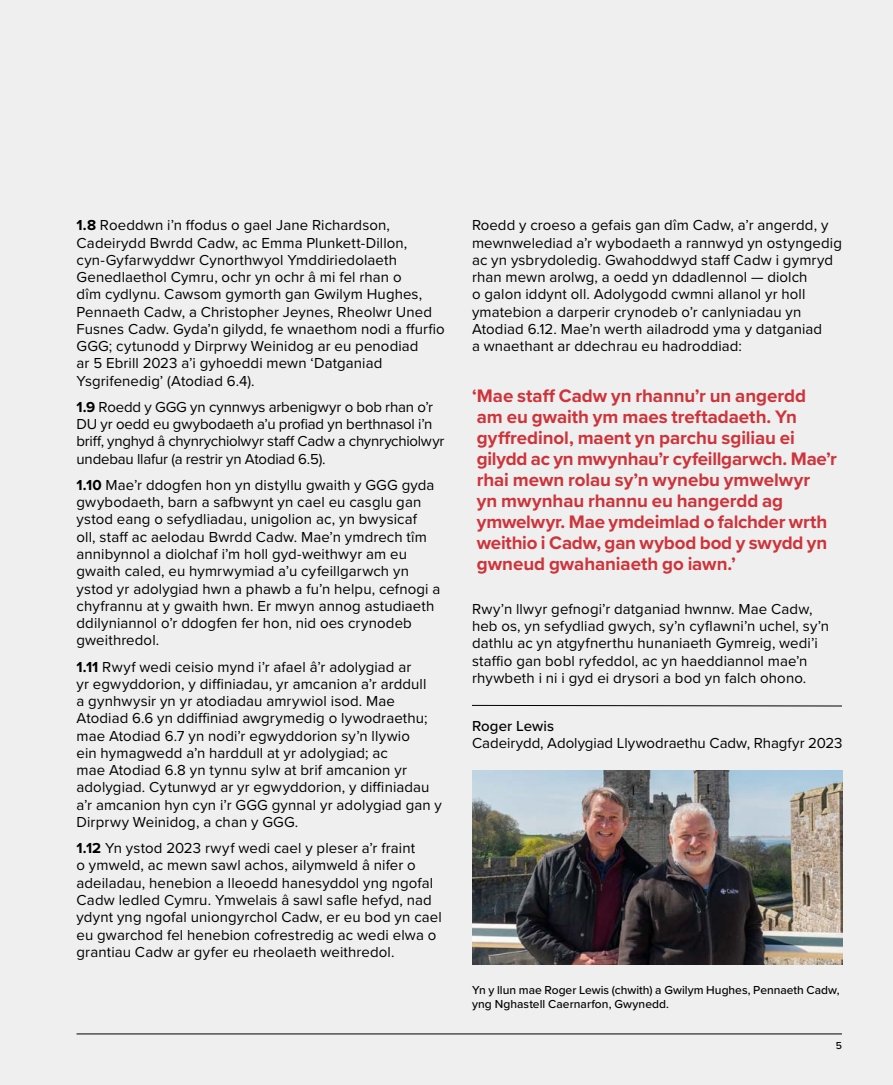
<style>
.page{position:relative;width:893px;height:1085px;background:#fff}
.page>*{position:absolute;margin:0;border:0;box-sizing:border-box;transform-origin:0 0}
.CYMRU__BIG_HEADLINE{font:700 18.75px/21px "Proxima Nova";letter-spacing:-.005em;color:#ce343a}
.Updated_body{font:15px/17.2px "Proxima Nova";letter-spacing:.005em;color:#000}
.Updated_body-2{font:15px/17.2px "Proxima Nova";letter-spacing:-.015em;color:#000}
.New_credits{font:500 12px/13.5px "Proxima Nova";letter-spacing:.005em;color:#000}
.t1{font:500 10.5px "Proxima Nova";color:#000}
.s1{font-weight:700}
.s2{font-weight:500}
</style>
<div class="page">
<div style="left:0;top:0;width:893px;height:1084px;background:#efeff0"></div>
<svg style="left:472px;top:704px;width:370px;height:2px"></svg>
<hr style="left:77px;top:1033px;width:765px;height:1px;background:#000">
<img style="left:472px;top:770px;width:370px;height:194px">
<p class="Updated_body" style="left:77px;top:216px;width:370px"><span class="s1">1.8</span> Roeddwn i’n ffodus o gael Jane Richardson, Cadeirydd Bwrdd Cadw, ac Emma Plunkett-Dillon, cyn-Gyfarwyddwr Cynorthwyol Ymddiriedolaeth Genedlaethol Cymru, ochr yn ochr â mi fel rhan o<br>dîm cydlynu. Cawsom gymorth gan Gwilym Hughes, Pennaeth Cadw, a Christopher Jeynes, Rheolwr Uned Fusnes Cadw. Gyda’n gilydd, fe wnaethom nodi a ffurfio GGG; cytunodd y Dirprwy Weinidog ar eu penodiad<br>ar 5 Ebrill 2023 a’i gyhoeddi mewn ‘Datganiad Ysgrifenedig’ (Atodiad 6.4).</p>
<p class="Updated_body-2" style="left:77px;top:397px;width:369px"><span class="s1">1.9</span> Roedd y GGG yn cynnwys arbenigwyr o bob rhan o’r DU yr oedd eu gwybodaeth a’u profiad yn berthnasol i’n briff, ynghyd â chynrychiolwyr staff Cadw a chynrychiolwyr undebau llafur (a restrir yn Atodiad 6.5).</p>
<p class="Updated_body" style="left:77px;top:475px;width:365px"><span class="s1">1.10</span> Mae’r ddogfen hon yn distyllu gwaith y GGG gyda gwybodaeth, barn a safbwynt yn cael eu casglu gan ystod eang o sefydliadau, unigolion ac, yn bwysicaf<br>oll, staff ac aelodau Bwrdd Cadw. Mae’n ymdrech tîm annibynnol a diolchaf i’m holl gyd-weithwyr am eu gwaith caled, eu hymrwymiad a’u cyfeillgarwch yn ystod yr adolygiad hwn a phawb a fu’n helpu, cefnogi a chyfrannu at y gwaith hwn. Er mwyn annog astudiaeth ddilyniannol o’r ddogfen fer hon, nid oes crynodeb gweithredol.</p>
<p class="Updated_body" style="left:77px;top:657px;width:367px"><span class="s1">1.11</span> Rwyf wedi ceisio mynd i’r afael â’r adolygiad ar<br>yr egwyddorion, y diffiniadau, yr amcanion a’r arddull<br>a gynhwysir yn yr atodiadau amrywiol isod. Mae Atodiad 6.6 yn ddiffiniad awgrymedig o lywodraethu; mae Atodiad 6.7 yn nodi’r egwyddorion sy’n llywio<br>ein hymagwedd a’n harddull at yr adolygiad; ac<br>mae Atodiad 6.8 yn tynnu sylw at brif amcanion yr adolygiad. Cytunwyd ar yr egwyddorion, y diffiniadau a’r amcanion hyn cyn i’r GGG gynnal yr adolygiad gan y Dirprwy Weinidog, a chan y GGG.</p>
<p class="Updated_body" style="left:77px;top:838px;width:367px"><span class="s1">1.12</span> Yn ystod 2023 rwyf wedi cael y pleser a’r fraint<br>o ymweld, ac mewn sawl achos, ailymweld â nifer o adeiladau, henebion a lleoedd hanesyddol yng ngofal Cadw ledled Cymru. Ymwelais â sawl safle hefyd, nad ydynt yng ngofal uniongyrchol Cadw, er eu bod yn cael eu gwarchod fel henebion cofrestredig ac wedi elwa o grantiau Cadw ar gyfer eu rheolaeth weithredol.</p>
<p class="Updated_body" style="left:472px;top:216px;width:371px">Roedd y croeso a gefais gan dîm Cadw, a’r angerdd, y mewnwelediad a’r wybodaeth a rannwyd yn ostyngedig ac yn ysbrydoledig. Gwahoddwyd staff Cadw i gymryd rhan mewn arolwg, a oedd yn ddadlennol — diolch<br>o galon iddynt oll. Adolygodd cwmni allanol yr holl ymatebion a darperir crynodeb o’r canlyniadau yn Atodiad 6.12. Mae’n werth ailadrodd yma y datganiad<br>a wnaethant ar ddechrau eu hadroddiad:</p>
<p class="CYMRU__BIG_HEADLINE" style="left:472px;top:385px;width:366px">‘Mae staff Cadw yn rhannu’r un angerdd<br>am eu gwaith ym maes treftadaeth. Yn gyffredinol, maent yn parchu sgiliau ei gilydd ac yn mwynhau’r cyfeillgarwch. Mae’r rhai mewn rolau sy’n wynebu ymwelwyr<br>yn mwynhau rhannu eu hangerdd ag ymwelwyr. Mae ymdeimlad o falchder wrth weithio i Cadw, gan wybod bod y swydd yn gwneud gwahaniaeth go iawn.’</p>
<p class="Updated_body" style="left:472px;top:599px;width:359px">Rwy’n llwyr gefnogi’r datganiad hwnnw. Mae Cadw, heb os, yn sefydliad gwych, sy’n cyflawni’n uchel, sy’n dathlu ac yn atgyfnerthu hunaniaeth Gymreig, wedi’i staffio gan bobl ryfeddol, ac yn haeddiannol mae’n rhywbeth i ni i gyd ei drysori a bod yn falch ohono.</p>
<p class="Updated_body" style="left:472px;top:716px;width:372px"><span class="s2">Roger Lewis<br></span>Cadeirydd, Adolygiad Llywodraethu Cadw, Rhagfyr 2023</p>
<p class="New_credits" style="left:472px;top:982px;width:369px">Yn y llun mae Roger Lewis (chwith) a Gwilym Hughes, Pennaeth Cadw, yng Nghastell Caernarfon, Gwynedd.</p>
<p class="t1" style="left:836px;top:1037px;width:8px">5</p>
</div>
